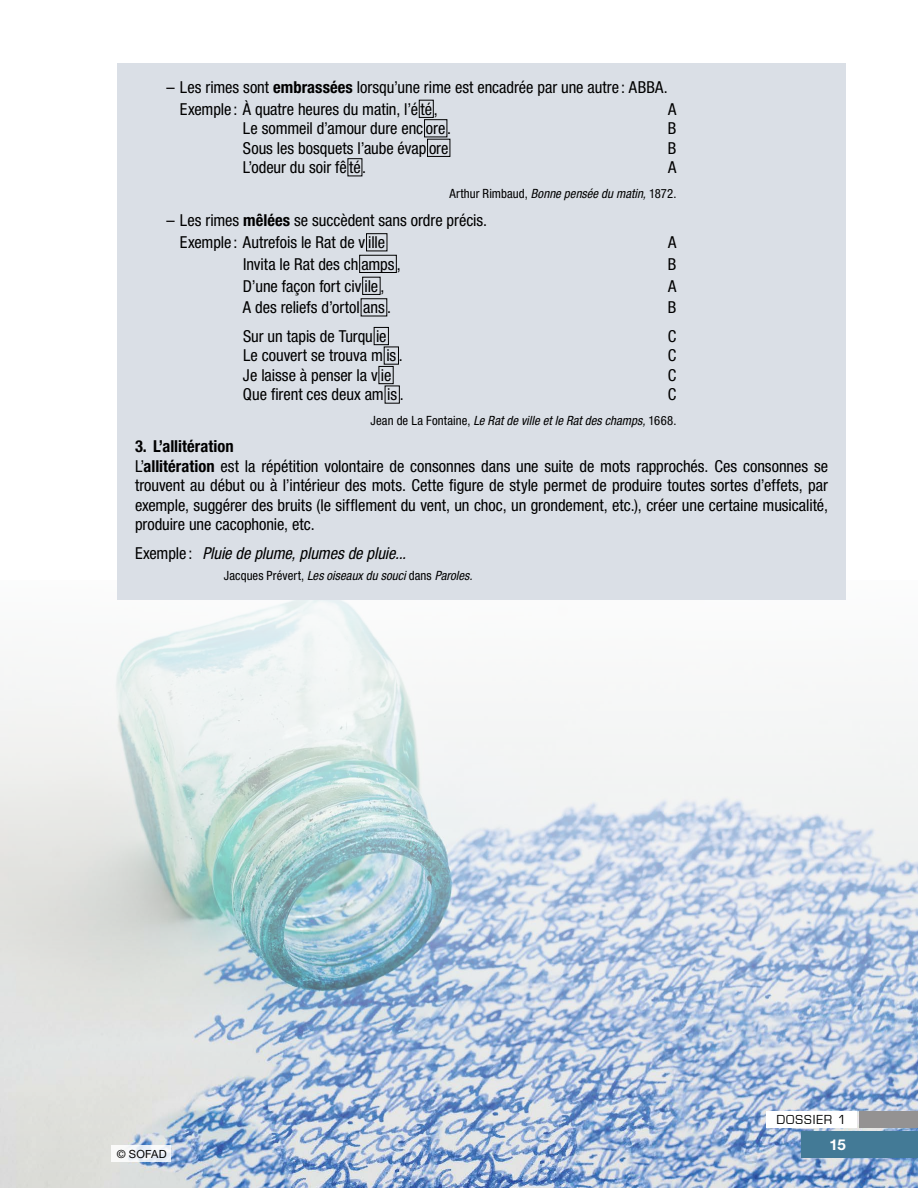
<style>
.page{position:relative;width:918px;height:1188px;background:#fff}
.page>*{position:absolute;margin:0;border:0;box-sizing:border-box;transform-origin:0 0}
.t1{font:condensed 16.5px/19.5px "Helvetica Neue LT Std";letter-spacing:-.005em;color:#000}
.t2{font:italic condensed 16.5px "Helvetica Neue LT Std";letter-spacing:-.005em;color:#000}
.t3{font:700 15px "Helvetica Neue LT Std";color:#fff}
.t4{font:13.5px "Eurostile";letter-spacing:.075em;color:#000}
.t5{font:italic condensed 12.75px "Helvetica Neue LT Std";letter-spacing:.005em;color:#000}
.t6{font:condensed 12.75px "Helvetica Neue LT Std";letter-spacing:.005em;color:#000}
.t7{font:11.25px "Helvetica Neue LT Std";letter-spacing:.015em;color:#000}
.s1{font-weight:700}
.s2{font-style:italic}
.s3{font-style:normal}
</style>
<div class="page">
<img style="left:0;top:599px;width:918px;height:589px">
<div style="left:117px;top:63px;width:729px;height:536px;background:#dadfe6"></div>
<div style="left:419px;top:100px;width:15px;height:18px;border:1px solid #000"></div>
<div style="left:424px;top:119px;width:23px;height:18px;border:1px solid #000"></div>
<div style="left:427px;top:139px;width:23px;height:18px;border:1px solid #000"></div>
<div style="left:366px;top:233px;width:21px;height:18px;border:1px solid #000"></div>
<div style="left:359px;top:255px;width:38px;height:18px;border:1px solid #000"></div>
<div style="left:362px;top:277px;width:19px;height:18px;border:1px solid #000"></div>
<div style="left:361px;top:298px;width:26px;height:18px;border:1px solid #000"></div>
<div style="left:374px;top:327px;width:15px;height:18px;border:1px solid #000"></div>
<div style="left:384px;top:347px;width:15px;height:18px;border:1px solid #000"></div>
<div style="left:379px;top:366px;width:15px;height:18px;border:1px solid #000"></div>
<div style="left:385px;top:386px;width:15px;height:18px;border:1px solid #000"></div>
<div style="left:860px;top:1111px;width:58px;height:17px;background:#949292"></div>
<div style="left:766px;top:1111px;width:91px;height:17px;background:#fff"></div>
<div style="left:801px;top:1131px;width:117px;height:27px;background:#437a96"></div>
<svg style="left:111px;top:1145px;width:60px;height:17px"></svg>
<p class="t1" style="left:180px;top:76px;width:489px;line-height:21.8px;text-indent:-13px">– Les rimes sont <span class="s1">embrassées</span> lorsqu’une rime est encadrée par une autre : ABBA.<br>Exemple : À quatre heures du matin, l’é té,</p>
<p class="t1" style="left:668px;top:99px;width:10px">A</p>
<p class="t1" style="left:243px;top:118px;width:210px">Le sommeil d’amour dure enc ore .</p>
<p class="t1" style="left:668px;top:118px;width:10px">B</p>
<p class="t1" style="left:243px;top:138px;width:207px">Sous les bosquets l’aube évap ore</p>
<p class="t1" style="left:668px;top:138px;width:10px">B</p>
<p class="t1" style="left:243px;top:157px;width:125px">L’odeur du soir fê té.</p>
<p class="t1" style="left:668px;top:157px;width:10px">A</p>
<p class="t6" style="left:449px;top:186px;width:229px">Arthur Rimbaud, <span class="s2">Bonne pensée du matin,</span> 1872.</p>
<p class="t1" style="left:180px;top:209px;width:309px;line-height:21.8px;text-indent:-13px">– Les rimes <span class="s1">mêlées</span> se succèdent sans ordre précis.<br>Exemple : Autrefois le Rat de v ille</p>
<p class="t1" style="left:668px;top:232px;width:10px">A</p>
<p class="t1" style="left:243px;top:254px;width:159px">Invita le Rat des ch amps ,</p>
<p class="t1" style="left:668px;top:254px;width:10px">B</p>
<p class="t1" style="left:243px;top:276px;width:143px">D’une façon fort civ ile ,</p>
<p class="t1" style="left:668px;top:276px;width:10px">A</p>
<p class="t1" style="left:243px;top:298px;width:150px">A des reliefs d’ortol ans .</p>
<p class="t1" style="left:668px;top:298px;width:10px">B</p>
<p class="t1" style="left:243px;top:326px;width:145px">Sur un tapis de Turqu ie</p>
<p class="t1" style="left:668px;top:326px;width:10px">C</p>
<p class="t1" style="left:243px;top:346px;width:161px">Le couvert se trouva m is .</p>
<p class="t1" style="left:668px;top:346px;width:10px">C</p>
<p class="t1" style="left:243px;top:365px;width:150px">Je laisse à penser la v ie</p>
<p class="t1" style="left:668px;top:365px;width:10px">C</p>
<p class="t1" style="left:243px;top:385px;width:162px">Que firent ces deux am is .</p>
<p class="t1" style="left:668px;top:385px;width:10px">C</p>
<p class="t5" style="left:371px;top:413px;width:307px"><span class="s3">Jean de La Fontaine,</span> Le Rat de ville et le Rat des champs, <span class="s3">1668.</span></p>
<p class="t1" style="left:135px;top:436px;width:695px"><span class="s1">3. L’allitération<br></span>L’<span class="s1">allitération</span> est la répétition volontaire de consonnes dans une suite de mots rapprochés. Ces consonnes se trouvent au début ou à l’intérieur des mots. Cette figure de style permet de produire toutes sortes d’effets, par exemple, suggérer des bruits (le sifflement du vent, un choc, un grondement, etc.), créer une certaine musicalité, produire une cacophonie, etc.</p>
<p class="t2" style="left:135px;top:543px;width:273px"><span class="s3">Exemple :</span> Pluie de plume, plumes de pluie...</p>
<p class="t5" style="left:224px;top:568px;width:250px"><span class="s3">Jacques Prévert,</span> Les oiseaux du souci <span class="s3">dans</span> Paroles.</p>
<p class="t7" style="left:117px;top:1147px;width:51px">© SOFAD</p>
<p class="t4" style="left:776px;top:1112px;width:71px">DOSSIER 1</p>
<p class="t3" style="left:829px;top:1135px;width:18px">15</p>
</div>
